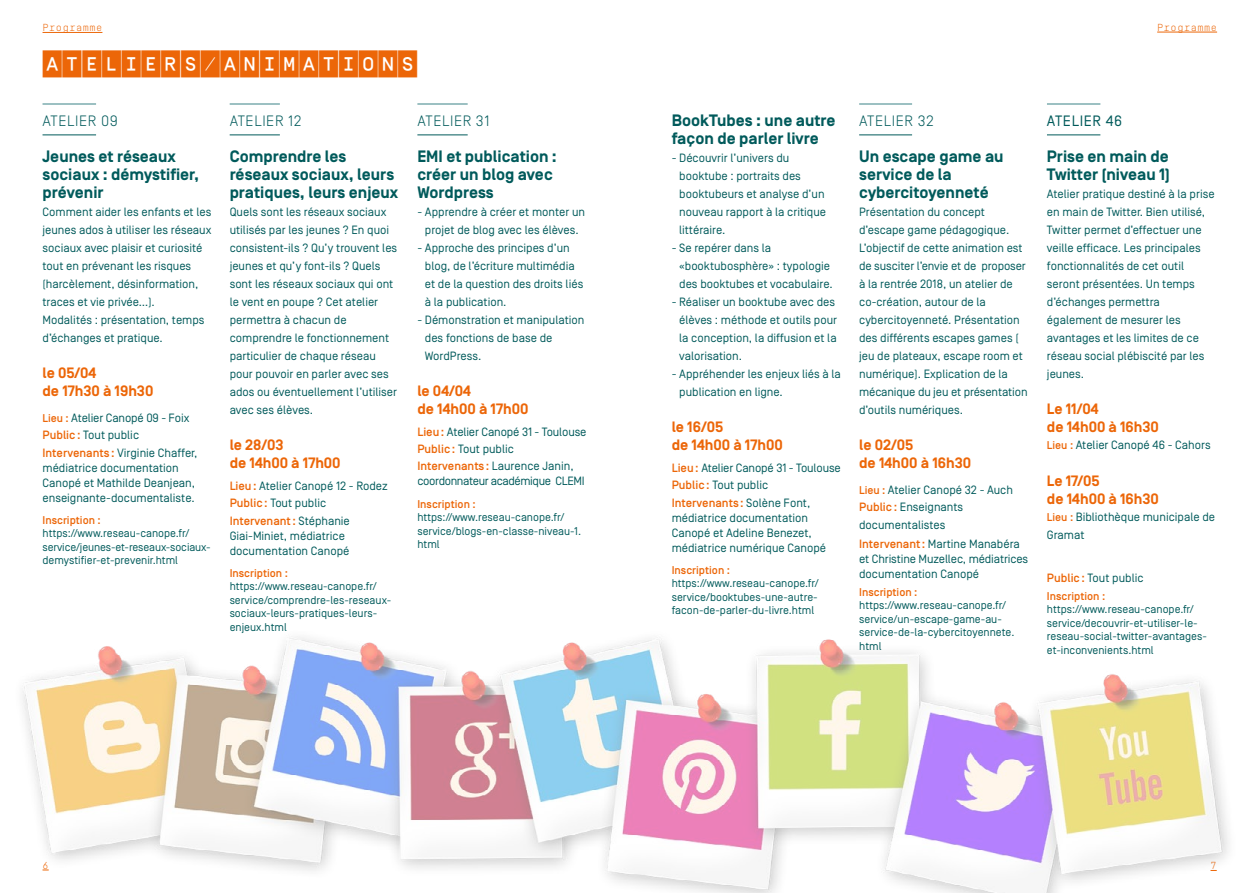
<style>
.page{position:relative;width:1259px;height:893px;background:#fff}
.page>*{position:absolute;margin:0;border:0;box-sizing:border-box;transform-origin:0 0}
.t1{font:500 27px "Simplon CNDP";color:#ec6608}
.t2{font:700 16.5px/18px "Simplon BP";color:#005a5b}
.t3{font:700 15px/18px "Simplon BP";color:#ec6608}
.t4{font:300 15px "Simplon BP";letter-spacing:.04em;color:#005a5b}
.t5{font:15px "Simplon BP Regular";letter-spacing:.04em;color:#005a5b}
.t6{font:12px/18px "Simplon BP Regular";color:#005a5b}
.t7{font:500 12px "Simplon BP";color:#ec6608}
.t8{font:12px "Simplon BP Regular";letter-spacing:-.03em;color:#005a5b}
.t9{font:11.25px/13.5px "Simplon BP Regular";color:#005a5b}
.t10{font:500 11.25px "Simplon BP";color:#ec6608}
.t11{font:300 10.2px "Simplon BP Mono";letter-spacing:.05em;color:#ec6608}
.s1{font-family:"Simplon BP";font-weight:500;font-size:11.25px;color:#ec6608}
.s2{font-family:"Simplon BP";font-weight:500;color:#ec6608}
.s3{font-family:"Simplon BP Regular";font-weight:400;color:#005a5b}
</style>
<div class="page">
<hr style="left:1157px;top:32px;width:60px;height:1px;background:#ec6608">
<hr style="left:859px;top:103px;width:53px;height:2px;background:#7cacae">
<hr style="left:859px;top:135px;width:53px;height:1px;background:#005a5b">
<hr style="left:1047px;top:103px;width:53px;height:2px;background:#7cacae">
<hr style="left:1047px;top:135px;width:53px;height:1px;background:#005a5b">
<hr style="left:43px;top:103px;width:53px;height:2px;background:#7cacae">
<hr style="left:43px;top:135px;width:53px;height:1px;background:#005a5b">
<hr style="left:230px;top:103px;width:50px;height:2px;background:#7cacae">
<hr style="left:230px;top:135px;width:50px;height:1px;background:#005a5b">
<hr style="left:417px;top:103px;width:51px;height:2px;background:#7cacae">
<hr style="left:417px;top:135px;width:51px;height:1px;background:#005a5b">
<hr style="left:43px;top:32px;width:59px;height:1px;background:#ec6608">
<img style="left:22px;top:636px;width:1207px;height:257px">
<p class="t11" style="left:43px;top:21px;width:61px">Programme</p>
<p class="t11" style="left:1157px;top:21px;width:61px">Programme</p>
<h1 class="t1" style="left:43px;top:50px;width:377px">ATELIERS/ANIMATIONS</h1>
<p class="t4" style="left:43px;top:112px;width:77px">ATELIER 09</p>
<h2 class="t2" style="left:43px;top:148px;width:158px">Jeunes et réseaux sociaux : démystifier, prévenir</h2>
<p class="t6" style="left:43px;top:203px;width:170px">Comment aider les enfants et les jeunes ados à utiliser les réseaux sociaux avec plaisir et curiosité tout en prévenant les risques (harcèlement, désinformation, traces et vie privée…).<br>Modalités : présentation, temps d’échanges et pratique.</p>
<p class="t3" style="left:43px;top:364px;width:112px">le 05/04<br>de 17h30 à 19h30</p>
<p class="t6" style="left:43px;top:409px;width:156px;line-height:17.4px"><span class="s1">Lieu :</span> Atelier Canopé 09 - Foix<br><span class="s2">Public:</span> Tout public<br><span class="s2">Intervenants :</span> Virginie Chaffer,</p>
<p class="t6" style="left:43px;top:460px;width:154px;line-height:15px">médiatrice documentation<br>Canopé et Mathilde Deanjean, enseignante-documentaliste.</p>
<p class="t10" style="left:43px;top:513px;width:60px">Inscription :</p>
<p class="t9" style="left:43px;top:527px;width:170px">https://www.reseau-canope.fr/ service/jeunes-et-reseaux-sociaux&shy;demystifier-et-prevenir.html</p>
<p class="t4" style="left:230px;top:112px;width:74px">ATELIER 12</p>
<h2 class="t2" style="left:230px;top:148px;width:170px">Comprendre les réseaux sociaux, leurs pratiques, leurs enjeux</h2>
<p class="t6" style="left:230px;top:203px;width:169px">Quels sont les réseaux sociaux utilisés par les jeunes ? En quoi consistent-ils ? Qu’y trouvent les jeunes et qu’y font-ils ? Quels sont les réseaux sociaux qui ont le vent en poupe ? Cet atelier permettra à chacun de comprendre le fonctionnement particulier de chaque réseau pour pouvoir en parler avec ses ados ou éventuellement l’utiliser avec ses élèves.</p>
<p class="t3" style="left:230px;top:436px;width:112px">le 28/03<br>de 14h00 à 17h00</p>
<p class="t6" style="left:230px;top:477px;width:159px;line-height:17.4px"><span class="s2">Lieu:</span> Atelier Canopé 12 - Rodez<br><span class="s2">Public:</span> Tout public</p>
<p class="t7" style="left:230px;top:513px;width:122px">Intervenant: <span class="s3">Stéphanie</span></p>
<p class="t6" style="left:230px;top:528px;width:121px;line-height:15px">Giai-Miniet, médiatrice documentation Canopé</p>
<p class="t10" style="left:230px;top:566px;width:60px">Inscription :</p>
<p class="t9" style="left:230px;top:579px;width:163px">https://www.reseau-canope.fr/ service/comprendre-les-reseaux&shy;sociaux-leurs-pratiques-leurs&shy;enjeux.html</p>
<p class="t4" style="left:417px;top:112px;width:74px">ATELIER 31</p>
<h2 class="t2" style="left:417px;top:148px;width:141px">EMI et publication : créer un blog avec<br>Wordpress</h2>
<p class="t6" style="left:417px;top:203px;width:169px;text-align:center">- Apprendre à créer et monter un projet de blog avec les élèves.</p>
<p class="t6" style="left:425px;top:239px;width:160px;text-indent:-8px">- Approche des principes d’un blog, de l’écriture multimédia et de la question des droits liés à la publication.</p>
<p class="t6" style="left:425px;top:311px;width:161px;text-indent:-8px">- Démonstration et manipulation des fonctions de base de<br>WordPress.</p>
<p class="t3" style="left:417px;top:382px;width:112px">le 04/04<br>de 14h00 à 17h00</p>
<p class="t6" style="left:417px;top:423px;width:171px;line-height:17.4px"><span class="s2">Lieu:</span> Atelier Canopé 31 - Toulouse<br><span class="s2">Public:</span> Tout public<br><span class="s2">Intervenants :</span> Laurence Janin,</p>
<p class="t8" style="left:417px;top:474px;width:169px">coordonnateur académique CLEMI</p>
<p class="t10" style="left:417px;top:497px;width:60px">Inscription :</p>
<p class="t9" style="left:417px;top:510px;width:165px">https://www.reseau-canope.fr/ service/blogs-en-classe-niveau-1. html</p>
<h2 class="t2" style="left:672px;top:112px;width:165px">BookTubes : une autre façon de parler livre</h2>
<p class="t6" style="left:679px;top:149px;width:148px;text-indent:-8px">- Découvrir l’univers du booktube : portraits des booktubeurs et analyse d’un nouveau rapport à la critique littéraire.</p>
<p class="t6" style="left:679px;top:239px;width:155px;text-indent:-8px">- Se repérer dans la «booktubosphère» : typologie des booktubes et vocabulaire.</p>
<p class="t6" style="left:679px;top:293px;width:159px;text-indent:-8px">- Réaliser un booktube avec des élèves : méthode et outils pour la conception, la diffusion et la valorisation.</p>
<p class="t6" style="left:679px;top:365px;width:163px;text-indent:-8px">- Appréhender les enjeux liés à la publication en ligne.</p>
<p class="t3" style="left:672px;top:418px;width:112px">le 16/05<br>de 14h00 à 17h00</p>
<p class="t6" style="left:672px;top:459px;width:171px;line-height:17.4px"><span class="s2">Lieu:</span> Atelier Canopé 31 - Toulouse<br><span class="s2">Public:</span> Tout public</p>
<p class="t7" style="left:672px;top:495px;width:140px">Intervenants : <span class="s3">Solène Font,</span></p>
<p class="t6" style="left:672px;top:510px;width:156px;line-height:15px">médiatrice documentation<br>Canopé et Adeline Benezet, médiatrice numérique Canopé</p>
<p class="t10" style="left:672px;top:563px;width:60px">Inscription :</p>
<p class="t9" style="left:672px;top:576px;width:148px;text-align:justify">https://www.reseau-canope.fr/ service/booktubes-une-autre&shy;facon-de-parler-du-livre.html</p>
<p class="t4" style="left:859px;top:112px;width:76px">ATELIER 32</p>
<h2 class="t2" style="left:859px;top:148px;width:146px">Un escape game au service de la cybercitoyenneté</h2>
<p class="t6" style="left:859px;top:203px;width:170px">Présentation du concept d’escape game pédagogique.<br>L’objectif de cette animation est de susciter l’envie et de proposer à la rentrée 2018, un atelier de co-création, autour de la cybercitoyenneté. Présentation des différents escapes games ( jeu de plateaux, escape room et numérique). Explication de la mécanique du jeu et présentation d’outils numériques.</p>
<p class="t3" style="left:859px;top:436px;width:113px">le 02/05<br>de 14h00 à 16h30</p>
<p class="t6" style="left:859px;top:481px;width:155px;line-height:17.4px"><span class="s1">Lieu :</span> Atelier Canopé 32 - Auch<br><span class="s2">Public:</span> Enseignants documentalistes</p>
<p class="t6" style="left:859px;top:536px;width:171px;line-height:15px"><span class="s2">Intervenant:</span> Martine Manabéra et Christine Muzellec, médiatrices documentation Canopé</p>
<p class="t10" style="left:859px;top:585px;width:60px">Inscription :</p>
<p class="t9" style="left:859px;top:599px;width:157px">https://www.reseau-canope.fr/ service/un-escape-game-au&shy;service-de-la-cybercitoyennete. html</p>
<p class="t5" style="left:1047px;top:112px;width:77px">ATELIER 46</p>
<h2 class="t2" style="left:1047px;top:148px;width:125px">Prise en main de<br>Twitter (niveau 1)</h2>
<p class="t6" style="left:1047px;top:185px;width:169px">Atelier pratique destiné à la prise en main de Twitter. Bien utilisé,<br>Twitter permet d’effectuer une veille efficace. Les principales fonctionnalités de cet outil seront présentées. Un temps d’échanges permettra également de mesurer les avantages et les limites de ce réseau social plébiscité par les jeunes.</p>
<p class="t3" style="left:1047px;top:400px;width:113px">Le 11/04<br>de 14h00 à 16h30</p>
<p class="t6" style="left:1047px;top:436px;width:165px"><span class="s1">Lieu :</span> Atelier Canopé 46 - Cahors</p>
<p class="t3" style="left:1047px;top:472px;width:113px">Le 17/05<br>de 14h00 à 16h30</p>
<p class="t6" style="left:1047px;top:509px;width:170px;line-height:17.4px"><span class="s1">Lieu :</span> Bibliothèque municipale de<br>Gramat</p>
<p class="t6" style="left:1047px;top:569px;width:98px"><span class="s2">Public:</span> Tout public</p>
<p class="t10" style="left:1047px;top:590px;width:60px">Inscription :</p>
<p class="t9" style="left:1047px;top:603px;width:161px">https://www.reseau-canope.fr/ service/decouvrir-et-utiliser-le&shy;reseau-social-twitter-avantages&shy;et-inconvenients.html</p>
<p class="t11" style="left:43px;top:859px;width:8px">6</p>
<p class="t11" style="left:1210px;top:859px;width:8px">7</p>
</div>
